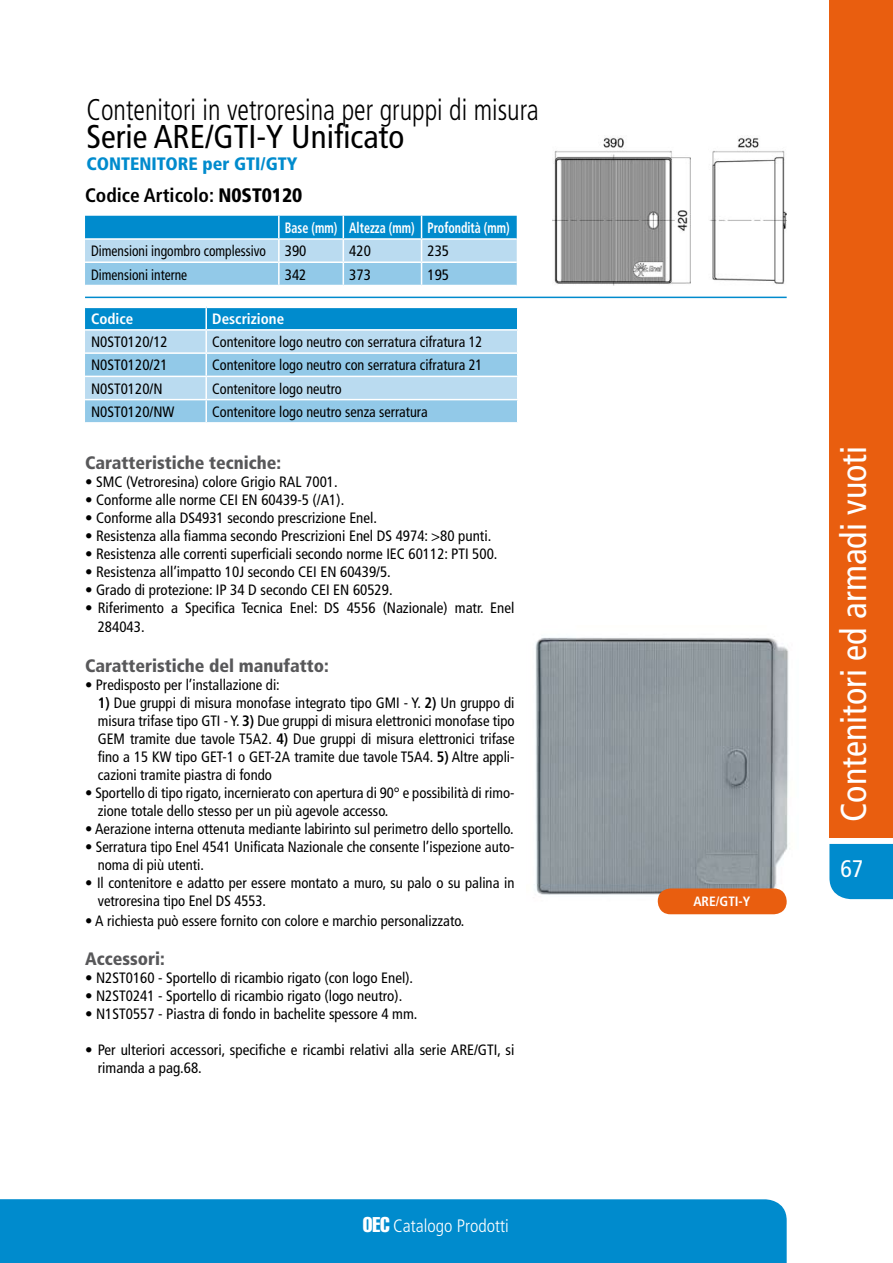
<style>
.page{position:relative;width:893px;height:1263px;background:#fff}
.page>*{position:absolute;margin:0;border:0;box-sizing:border-box;transform-origin:0 0}
.t1{font:condensed 36px "Frutiger";color:#fff}
.t2{font:condensed 33px "Frutiger";color:#000}
.t3{font:300 condensed 30px "Frutiger";color:#000;scale:.9 1}
.t4{font:condensed 24px "Frutiger";color:#fff}
.t5{font:700 condensed 19.5px "Frutiger";color:#000}
.t6{font:900 condensed 18px "Frutiger";color:#58585a}
.t7{font:900 condensed 18px "Frutiger";color:#008bcd}
.t8{font:300 condensed 18px "Frutiger";color:#fff}
.t9{font:condensed 15px/18px "Frutiger";color:#000}
.t10{font:condensed 15px "Frutiger";color:#000;scale:.95 1}
.t11{font:condensed 15px "Frutiger";color:#000;scale:.9 1}
.t12{font:700 condensed 15px "Frutiger";color:#fff;scale:.8 1}
.t13{font:700 condensed 15px "Frutiger";color:#fff}
.t14{font:700 condensed 13.5px "Frutiger";color:#fff}
.s1{font-weight:900}
.s2{font-weight:700}
.s3{font-family:"Helvetica";font-weight:400;font-stretch:extra-condensed;font-size:21px}
</style>
<div class="page">
<div style="left:0;top:1199px;width:787px;height:64px;background:#008bcd"></div>
<div style="left:829px;top:0;width:64px;height:837px;background:#e95e0f"></div>
<div style="left:829px;top:844px;width:64px;height:55px;background:#008bcd"></div>
<svg style="left:85px;top:216px;width:432px;height:69px;background:#76bde3"></svg>
<hr style="left:278px;top:216px;width:2px;height:22px;background:#fff">
<hr style="left:85px;top:297px;width:702px;height:1px;background:#008bcd">
<svg style="left:85px;top:308px;width:433px;height:115px;background:#8dc8e7"></svg>
<hr style="left:205px;top:308px;width:2px;height:21px;background:#fff">
<img style="left:534px;top:637px;width:255px;height:271px">
<div style="left:658px;top:888px;width:129px;height:26px;background:#e95e0f;border-radius:13px"></div>
<img style="left:553px;top:135px;width:234px;height:150px">
<h3 class="t3" style="left:87px;top:93px;width:504px">Contenitori in vetroresina per gruppi di misura</h3>
<h2 class="t2" style="left:87px;top:118px;width:319px">Serie ARE/GTI-Y Unificato</h2>
<p class="t7" style="left:87px;top:153px;width:213px">CONTENITORE per GTI/GTY</p>
<h3 class="t5" style="left:85px;top:183px;width:219px">Codice Articolo: <span class="s1">N0ST0120</span></h3>
<p class="t12" style="left:285px;top:219px;width:283px">Base (mm) Altezza (mm) Profondità (mm)</p>
<p class="t11" style="left:91px;top:242px;width:196px">Dimensioni ingombro complessivo</p>
<p class="t9" style="left:285px;top:242px;width:23px">390</p>
<p class="t9" style="left:349px;top:242px;width:23px">420</p>
<p class="t9" style="left:428px;top:242px;width:23px">235</p>
<p class="t11" style="left:91px;top:266px;width:108px">Dimensioni interne</p>
<p class="t9" style="left:285px;top:265px;width:23px">342</p>
<p class="t9" style="left:349px;top:265px;width:23px">373</p>
<p class="t9" style="left:428px;top:265px;width:23px">195</p>
<p class="t13" style="left:91px;top:310px;width:44px">Codice</p>
<p class="t13" style="left:212px;top:310px;width:73px">Descrizione</p>
<p class="t9" style="left:91px;top:333px;width:78px">N0ST0120/12</p>
<p class="t10" style="left:212px;top:333px;width:286px">Contenitore logo neutro con serratura cifratura 12</p>
<p class="t9" style="left:91px;top:356px;width:78px">N0ST0120/21</p>
<p class="t10" style="left:212px;top:356px;width:286px">Contenitore logo neutro con serratura cifratura 21</p>
<p class="t9" style="left:91px;top:379px;width:73px">N0ST0120/N</p>
<p class="t10" style="left:212px;top:380px;width:138px">Contenitore logo neutro</p>
<p class="t9" style="left:91px;top:403px;width:85px">N0ST0120/NW</p>
<p class="t10" style="left:212px;top:403px;width:228px">Contenitore logo neutro senza serratura</p>
<p class="t6" style="left:85px;top:452px;width:198px">Caratteristiche tecniche:</p>
<p class="t9" style="left:85px;top:473px;width:254px">• SMC (Vetroresina) colore Grigio RAL 7001.</p>
<p class="t9" style="left:85px;top:491px;width:261px">• Conforme alle norme CEI EN 60439-5 (/A1).</p>
<p class="t9" style="left:85px;top:509px;width:294px">• Conforme alla DS4931 secondo prescrizione Enel.</p>
<p class="t9" style="left:85px;top:527px;width:408px">• Resistenza alla fiamma secondo Prescrizioni Enel DS 4974: &gt;80 punti.</p>
<p class="t9" style="left:85px;top:545px;width:414px">• Resistenza alle correnti superficiali secondo norme IEC 60112: PTI 500.</p>
<p class="t9" style="left:85px;top:563px;width:307px">• Resistenza all’impatto 10J secondo CEI EN 60439/5.</p>
<p class="t9" style="left:85px;top:581px;width:309px">• Grado di protezione: IP 34 D secondo CEI EN 60529.</p>
<p class="t9" style="left:98px;top:598px;width:418px;line-height:19.2px;text-indent:-13px">• Riferimento a Specifica Tecnica Enel: DS 4556 (Nazionale) matr. Enel<br>284043.</p>
<p class="t6" style="left:85px;top:655px;width:245px">Caratteristiche del manufatto:</p>
<p class="t9" style="left:85px;top:676px;width:196px">• Predisposto per l’installazione di:</p>
<p class="t9" style="left:98px;top:694px;width:418px;text-align:justify"><span class="s2">1)</span> Due gruppi di misura monofase integrato tipo GMI - Y. <span class="s2">2)</span> Un gruppo di misura trifase tipo GTI - Y. <span class="s2">3)</span> Due gruppi di misura elettronici monofase tipo GEM tramite due tavole T5A2. <span class="s2">4)</span> Due gruppi di misura elettronici trifase fino a 15 KW tipo GET-1 o GET-2A tramite due tavole T5A4. <span class="s2">5)</span> Altre appli&shy;cazioni tramite piastra di fondo</p>
<p class="t9" style="left:98px;top:784px;width:418px;text-indent:-13px">• Sportello di tipo rigato, incernierato con apertura di 90° e possibilità di rimo&shy;zione totale dello stesso per un più agevole accesso.</p>
<p class="t9" style="left:85px;top:820px;width:430px">• Aerazione interna ottenuta mediante labirinto sul perimetro dello sportello.</p>
<p class="t9" style="left:98px;top:838px;width:418px;text-indent:-13px">• Serratura tipo Enel 4541 Unificata Nazionale che consente l’ispezione auto&shy;noma di più utenti.</p>
<p class="t9" style="left:98px;top:874px;width:418px;text-indent:-13px">• Il contenitore e adatto per essere montato a muro, su palo o su palina in vetroresina tipo Enel DS 4553.</p>
<p class="t9" style="left:85px;top:912px;width:381px">• A richiesta può essere fornito con colore e marchio personalizzato.</p>
<p class="t6" style="left:85px;top:948px;width:81px">Accessori:</p>
<p class="t9" style="left:85px;top:969px;width:330px">• N2ST0160 - Sportello di ricambio rigato (con logo Enel).</p>
<p class="t9" style="left:85px;top:987px;width:319px">• N2ST0241 - Sportello di ricambio rigato (logo neutro).</p>
<p class="t9" style="left:85px;top:1005px;width:334px">• N1ST0557 - Piastra di fondo in bachelite spessore 4 mm.</p>
<p class="t9" style="left:98px;top:1041px;width:418px;text-indent:-13px">• Per ulteriori accessori, specifiche e ricambi relativi alla serie ARE/GTI, si rimanda a pag.68.</p>
<p class="t8" style="left:363px;top:1215px;width:148px"><span class="s3">OEC</span> Catalogo Prodotti</p>
<p class="t14" style="left:693px;top:893px;width:59px">ARE/GTI-Y</p>
<h1 class="t1" style="left:833px;top:822px;width:377px;rotate:-90deg">Contenitori ed armadi vuoti</h1>
<h3 class="t4" style="left:840px;top:855px;width:25px">67</h3>
</div>
